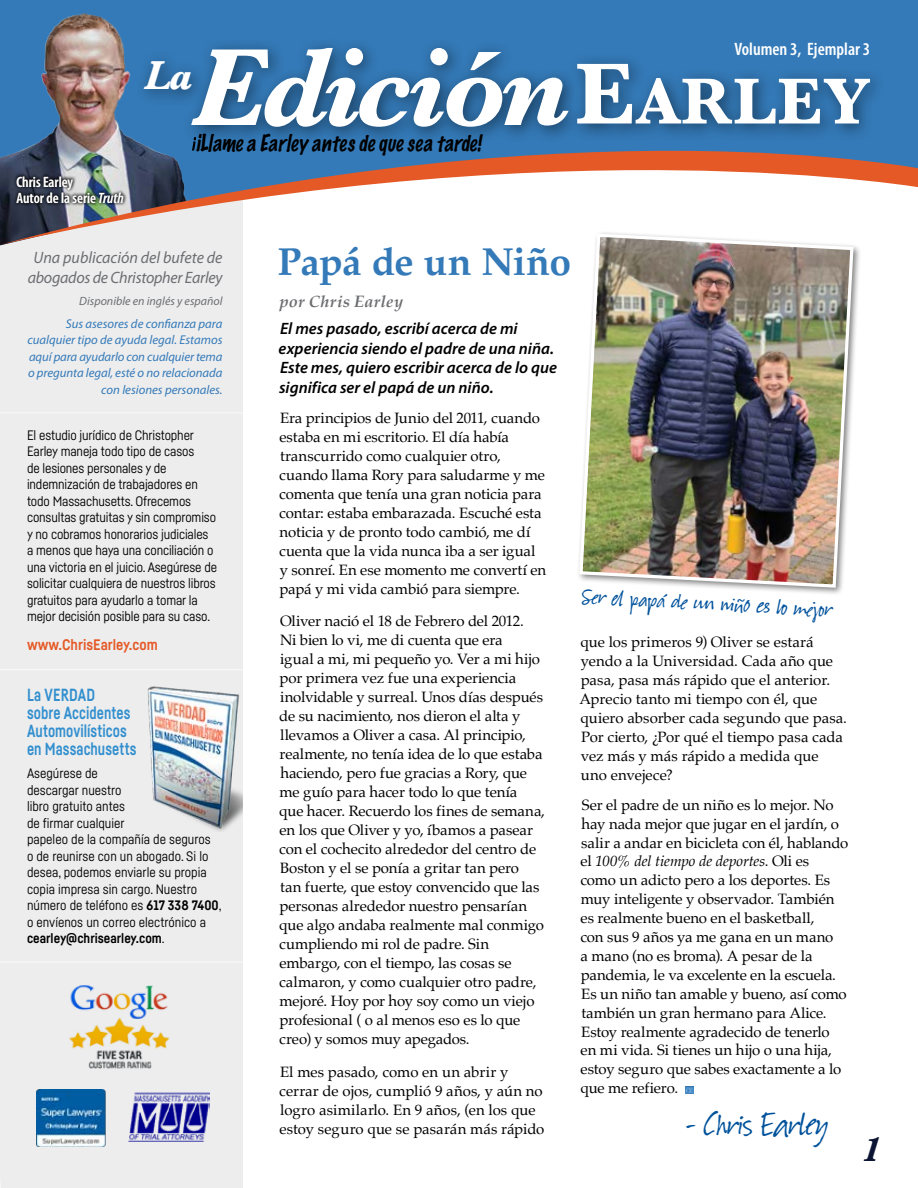
<style>
.page{position:relative;width:918px;height:1188px;background:#fff}
.page>*{position:absolute;margin:0;border:0;box-sizing:border-box;transform-origin:0 0}
.t1{font:italic 700 114px "Baskerville";letter-spacing:-.045em;color:#fff}
.t2{font:italic 700 42px "Baskerville";color:#fff}
.t3{font:700 39px "Palatino";letter-spacing:-.02em;color:#347ab8}
.t4{font:39px "Suomi Hand Script";letter-spacing:-.005em;color:#00529c}
.t5{font:italic 700 35.25px "Baskerville";color:#0b1432}
.t6{font:27px "Suomi Hand Script";color:#00529c}
.t7{font:italic 100 21px "Marker Felt";color:#000;scale:.94 1}
.t8{font:600 condensed 18px "Myriad Pro";color:#fff}
.t9{font:700 17.4px/18px "Fabrikat";color:#328fce;scale:.86 1}
.t10{font:italic 600 16.5px/19.6px "Myriad Pro";color:#000}
.t11{font:italic 16.5px/19.8px "Myriad Pro";letter-spacing:-.015em;color:#6d6e71;text-align:center}
.t12{font:italic 700 16.5px "Palatino";letter-spacing:.015em;color:#6d6e71}
.t13{font:15px/19px "Palatino";letter-spacing:-.01em;color:#000}
.t14{font:600 condensed 15px/16.5px "Myriad Pro";color:#fff}
.t15{font:700 15px "Fabrikat";color:#e45926}
.t16{font:13.5px/16.5px "Fabrikat";letter-spacing:-.01em;color:#000}
.t17{font:italic 12.75px/16.5px "Myriad Pro";color:#347ab8;text-align:right}
.t18{font:italic 12px "Myriad Pro";color:#6d6e71}
.s1{font-style:normal;font-size:90px}
.s2{font-style:normal;font-size:67.5px}
.s3{font-style:italic}
.s4{font-weight:700}
</style>
<div class="page">
<div style="left:0;top:245px;width:243px;height:943px;background:#ededee"></div>
<div style="left:0;top:0;width:918px;height:93px;background:#347ab8"></div>
<hr style="left:0;top:412px;width:246px;height:1px;background:#fff">
<hr style="left:0;top:961px;width:245px;height:2px;background:#fff">
<hr style="left:0;top:669px;width:245px;height:1px;background:#fff">
<img style="left:0;top:13px;width:203px;height:80px">
<svg style="left:0;top:93px;width:918px;height:152px"></svg>
<img style="left:39px;top:961px;width:163px;height:131px">
<img style="left:128px;top:1093px;width:81px;height:48px">
<img style="left:36px;top:1089px;width:70px;height:58px">
<svg style="left:192px;top:145px;width:4px;height:6px"></svg>
<img style="left:13px;top:173px;width:114px;height:33px">
<div style="left:134px;top:37px;width:753px;height:108px;background:#000;opacity:.5"></div>
<svg style="left:686px;top:1087px;width:7px;height:7px"></svg>
<div style="left:576px;top:230px;width:286px;height:366px;background:#000;opacity:.5"></div>
<img style="left:578px;top:232px;width:277px;height:357px">
<img style="left:142px;top:683px;width:101px;height:149px">
<p class="t8" style="left:735px;top:39px;width:137px">Volumen 3, Ejemplar 3</p>
<h1 class="t1" style="left:191px;top:9px;width:681px">Edición<span class="s1">E</span><span class="s2">ARLEY</span></h1>
<h2 class="t2" style="left:144px;top:46px;width:50px">La</h2>
<p class="t14" style="left:17px;top:174px;width:109px">Chris Earley<br>Autor de la serie <span class="s3">Truth</span></p>
<h3 class="t7" style="left:196px;top:126px;width:311px">¡LlameaEarleyantesdequeseatarde!</h3>
<p class="t11" style="left:28px;top:247px;width:196px">Una publicación del bufete de abogados de Christopher Earley</p>
<p class="t18" style="left:79px;top:294px;width:145px">Disponible en inglés y español</p>
<p class="t17" style="left:27px;top:315px;width:197px">Sus asesores de confianza para cualquier tipo de ayuda legal. Estamos aquí para ayudarlo con cualquier tema o pregunta legal, esté o no relacionada con lesiones personales.</p>
<p class="t16" style="left:27px;top:426px;width:192px">El estudio jurídico de Christopher Earley maneja todo tipo de casos<br>de lesiones personales y de indemnización de trabajadores en todo Massachusetts. Ofrecemos consultas gratuitas y sin compromiso y no cobramos honorarios judiciales a menos que haya una conciliación o una victoria en el juicio. Asegúrese de solicitar cualquiera de nuestros libros gratuitos para ayudarlo a tomar la mejor decisión posible para su caso.</p>
<p class="t15" style="left:27px;top:636px;width:132px">www.ChrisEarley.com</p>
<p class="t9" style="left:27px;top:685px;width:129px">La VERDAD<br>sobre Accidentes<br>Automovilísticos en Massachusetts</p>
<p class="t16" style="left:27px;top:765px;width:196px">Asegúrese de<br>descargar nuestro<br>libro gratuito antes<br>de firmar cualquier<br>papeleo de la compañía de seguros<br>o de reunirse con un abogado. Si lo desea, podemos enviarle su propia copia impresa sin cargo. Nuestro número de teléfono es <span class="s4">617 338 7400</span>, o envíenos un correo electrónico a <span class="s4">cearley@chrisearley.com</span>.</p>
<h3 class="t3" style="left:278px;top:229px;width:295px">Papá de un Niño</h3>
<p class="t12" style="left:279px;top:287px;width:125px">por Chris Earley</p>
<p class="t10" style="left:279px;top:318px;width:280px">El mes pasado, escribí acerca de mi experiencia siendo el padre de una niña.<br>Este mes, quiero escribir acerca de lo que significa ser el papá de un niño.</p>
<p class="t13" style="left:279px;top:408px;width:269px">Era principios de Junio del 2011, cuando estaba en mi escritorio. El día había transcurrido como cualquier otro, cuando llama Rory para saludarme y me comenta que tenía una gran noticia para contar: estaba embarazada. Escuché esta noticia y de pronto todo cambió, me dí cuenta que la vida nunca iba a ser igual y sonreí. En ese momento me convertí en papá y mi vida cambió para siempre.</p>
<p class="t13" style="left:279px;top:611px;width:267px">Oliver nació el 18 de Febrero del 2012.<br>Ni bien lo vi, me di cuenta que era<br>igual a mi, mi pequeño yo. Ver a mi hijo por primera vez fue una experiencia inolvidable y surreal. Unos días después de su nacimiento, nos dieron el alta y llevamos a Oliver a casa. Al principio, realmente, no tenía idea de lo que estaba haciendo, pero fue gracias a Rory, que me guío para hacer todo lo que tenía que hacer. Recuerdo los fines de semana, en los que Oliver y yo, íbamos a pasear con el cochecito alrededor del centro de Boston y el se ponía a gritar tan pero<br>tan fuerte, que estoy convencido que las personas alrededor nuestro pensarían que algo andaba realmente mal conmigo cumpliendo mi rol de padre. Sin embargo, con el tiempo, las cosas se calmaron, y como cualquier otro padre, mejoré. Hoy por hoy soy como un viejo profesional ( o al menos eso es lo que creo) y somos muy apegados.</p>
<p class="t13" style="left:279px;top:1062px;width:267px">El mes pasado, como en un abrir y cerrar de ojos, cumplió 9 años, y aún no logro asimilarlo. En 9 años, (en los que estoy seguro que se pasarán más rápido</p>
<h3 class="t6" style="left:583px;top:583px;width:252px;rotate:3deg">Ser el papá de un niño es lo me jor</h3>
<p class="t13" style="left:579px;top:633px;width:269px">que los primeros 9) Oliver se estará yendo a la Universidad. Cada año que pasa, pasa más rápido que el anterior.<br>Aprecio tanto mi tiempo con él, que quiero absorber cada segundo que pasa.<br>Por cierto, ¿Por qué el tiempo pasa cada vez más y más rápido a medida que uno envejece?</p>
<p class="t13" style="left:580px;top:795px;width:269px">Ser el padre de un niño es lo mejor. No hay nada mejor que jugar en el jardín, o salir a andar en bicicleta con él, hablando el <span class="s3">100% del tiempo de deportes</span>. Oli es como un adicto pero a los deportes. Es muy inteligente y observador. También es realmente bueno en el basketball,<br>con sus 9 años ya me gana en un mano<br>a mano (no es broma). A pesar de la pandemia, le va excelente en la escuela.<br>Es un niño tan amable y bueno, así como también un gran hermano para Alice.<br>Estoy realmente agradecido de tenerlo en mi vida. Si tienes un hijo o una hija, estoy seguro que sabes exactamente a lo que me refiero.</p>
<h3 class="t4" style="left:684px;top:1105px;width:145px">- Chris Earley</h3>
<h3 class="t5" style="left:862px;top:1125px;width:20px">1</h3>
</div>
